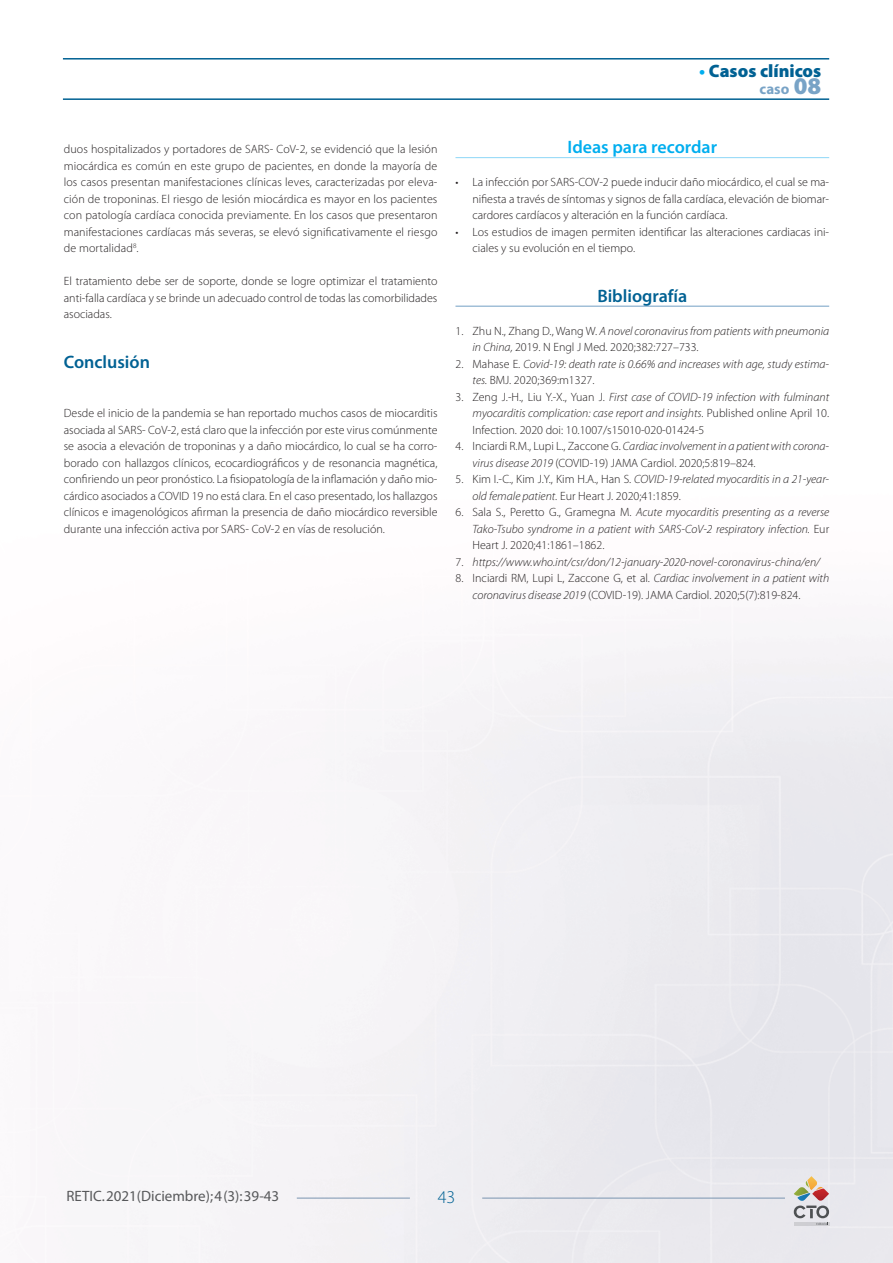
<style>
.page{position:relative;width:893px;height:1263px;background:#fff}
.page>*{position:absolute;margin:0;border:0;box-sizing:border-box;transform-origin:0 0}
.Titulo_Ideas_para_re{font:600 18px "Myriad Pro";color:#00aeef}
.t1{font:900 18px "Myriad Pro";color:#006193}
.Titulo_bibliografia{font:600 18px "Myriad Pro";color:#006193}
._02_Primer_Orden{font:600 18px "Myriad Pro";color:#006193}
.t2{font:300 18px "Myriad Pro";color:#006193}
.t3{font:15px "Myriad Pro";color:#57585a}
.t4{font:700 15px "Myriad Pro";color:#78a3c6}
._01_Texto_comun{font:300 12px/16.5px "Myriad Pro";color:#231f20;text-align:justify}
.t5{font:italic 300 12px/16.5px "Myriad Pro";color:#231f20}
.s1{font-weight:700;color:#00aeef}
.s2{font-style:inherit}
.s3{font-weight:900;font-size:24px}
.s4{font-style:italic}
.s5{font-style:normal}
</style>
<div class="page">
<hr style="left:63px;top:58px;width:766px;height:2px;background:#006193">
<hr style="left:63px;top:98px;width:766px;height:2px;background:#006193">
<hr style="left:482px;top:1198px;width:303px;height:1px;background:#7a94b0">
<hr style="left:297px;top:1198px;width:113px;height:1px;background:#7a94b0">
<hr style="left:794px;top:1222px;width:35px;height:4px;background:#ceced2">
<svg style="left:794px;top:1176px;width:35px;height:49px;background:#c7bdb8"></svg>
<hr style="left:455px;top:157px;width:374px;height:1px;background:#8dd7f7">
<hr style="left:455px;top:306px;width:374px;height:1px;background:#73a0c4">
<p class="_01_Texto_comun" style="left:64px;top:141px;width:375px">duos hospitalizados y portadores de SARS- CoV-2, se evidenció que la lesión miocárdica es común en este grupo de pacientes, en donde la mayoría de los casos presentan manifestaciones clínicas leves, caracterizadas por eleva&shy;ción de troponinas. El riesgo de lesión miocárdica es mayor en los pacientes con patología cardíaca conocida previamente. En los casos que presentaron manifestaciones cardíacas más severas, se elevó significativamente el riesgo de mortalidad<sup>8</sup>.</p>
<p class="_01_Texto_comun" style="left:64px;top:273px;width:375px">El tratamiento debe ser de soporte, donde se logre optimizar el tratamiento anti-falla cardíaca y se brinde un adecuado control de todas las comorbilidades asociadas.</p>
<p class="_02_Primer_Orden" style="left:64px;top:350px;width:88px">Conclusión</p>
<p class="_01_Texto_comun" style="left:64px;top:405px;width:375px">Desde el inicio de la pandemia se han reportado muchos casos de miocarditis asociada al SARS- CoV-2, está claro que la infección por este virus comúnmente se asocia a elevación de troponinas y a daño miocárdico, lo cual se ha corro&shy;borado con hallazgos clínicos, ecocardiográficos y de resonancia magnética, confiriendo un peor pronóstico. La fisiopatología de la inflamación y daño mio&shy;cárdico asociados a COVID 19 no está clara. En el caso presentado, los hallazgos clínicos e imagenológicos afirman la presencia de daño miocárdico reversible durante una infección activa por SARS- CoV-2 en vías de resolución.</p>
<h1 class="t1" style="left:699px;top:60px;width:124px"><span class="s1">•</span> <span class="s2">C</span>asos clínicos</h1>
<p class="t4" style="left:759px;top:79px;width:63px">caso <span class="s3">08</span></p>
<p class="Titulo_Ideas_para_re" style="left:568px;top:136px;width:151px">Ideas para recordar</p>
<p class="_01_Texto_comun" style="left:472px;top:174px;width:358px;text-indent:-17px">• La infección por SARS-COV-2 puede inducir daño miocárdico, el cual se ma&shy;nifiesta a través de síntomas y signos de falla cardíaca, elevación de biomar&shy;cardores cardíacos y alteración en la función cardíaca.</p>
<p class="_01_Texto_comun" style="left:472px;top:223px;width:358px;text-indent:-17px">• Los estudios de imagen permiten identificar las alteraciones cardiacas ini&shy;ciales y su evolución en el tiempo.</p>
<p class="Titulo_bibliografia" style="left:597px;top:284px;width:92px">Bibliografía</p>
<p class="_01_Texto_comun" style="left:472px;top:322px;width:358px;text-indent:-17px">1. Zhu N., Zhang D., Wang W. <span class="s4">A novel coronavirus from patients with pneumonia in China,</span> 2019. N Engl J Med. 2020;382:727–733.</p>
<p class="t5" style="left:472px;top:356px;width:358px;text-indent:-17px"><span class="s5">2. Mahase E.</span> Covid-19: death rate is 0.66% and increases with age, study estima&shy;tes. <span class="s5">BMJ. 2020;369:m1327.</span></p>
<p class="_01_Texto_comun" style="left:472px;top:388px;width:358px;text-indent:-17px">3. Zeng J.-H., Liu Y.-X., Yuan J. <span class="s4">First case of COVID-19 infection with fulminant myocarditis complication: case report and insights.</span> Published online April 10.<br>Infection. 2020 doi: 10.1007/s15010-020-01424-5</p>
<p class="_01_Texto_comun" style="left:472px;top:438px;width:358px;text-indent:-17px">4. Inciardi R.M., Lupi L., Zaccone G. <span class="s4">Cardiac involvement in a patient with corona&shy;virus disease 2019</span> (COVID-19) JAMA Cardiol. 2020;5:819–824.</p>
<p class="_01_Texto_comun" style="left:472px;top:471px;width:358px;text-indent:-17px">5. Kim I.-C., Kim J.Y., Kim H.A., Han S. <span class="s4">COVID-19-related myocarditis in a 21-year&shy;old female patient.</span> Eur Heart J. 2020;41:1859.</p>
<p class="t5" style="left:472px;top:504px;width:358px;text-align:justify;text-indent:-17px"><span class="s5">6. Sala S., Peretto G., Gramegna M.</span> Acute myocarditis presenting as a reverse Tako-Tsubo syndrome in a patient with SARS-CoV-2 respiratory infection. <span class="s5">Eur Heart J. 2020;41:1861–1862.</span></p>
<p class="t5" style="left:455px;top:554px;width:366px"><span class="s5">7.</span> https://www.who.int/csr/don/12-january-2020-novel-coronavirus-china/en/</p>
<p class="_01_Texto_comun" style="left:472px;top:570px;width:358px;text-indent:-17px">8. Inciardi RM, Lupi L, Zaccone G, et al. <span class="s4">Cardiac involvement in a patient with coronavirus disease 2019</span> (COVID-19). JAMA Cardiol. 2020;5(7):819-824.</p>
<p class="t3" style="left:66px;top:1187px;width:215px">RETIC. 2021(Diciembre); 4 (3): 39-43</p>
<h1 class="t2" style="left:438px;top:1187px;width:19px">43</h1>
</div>
